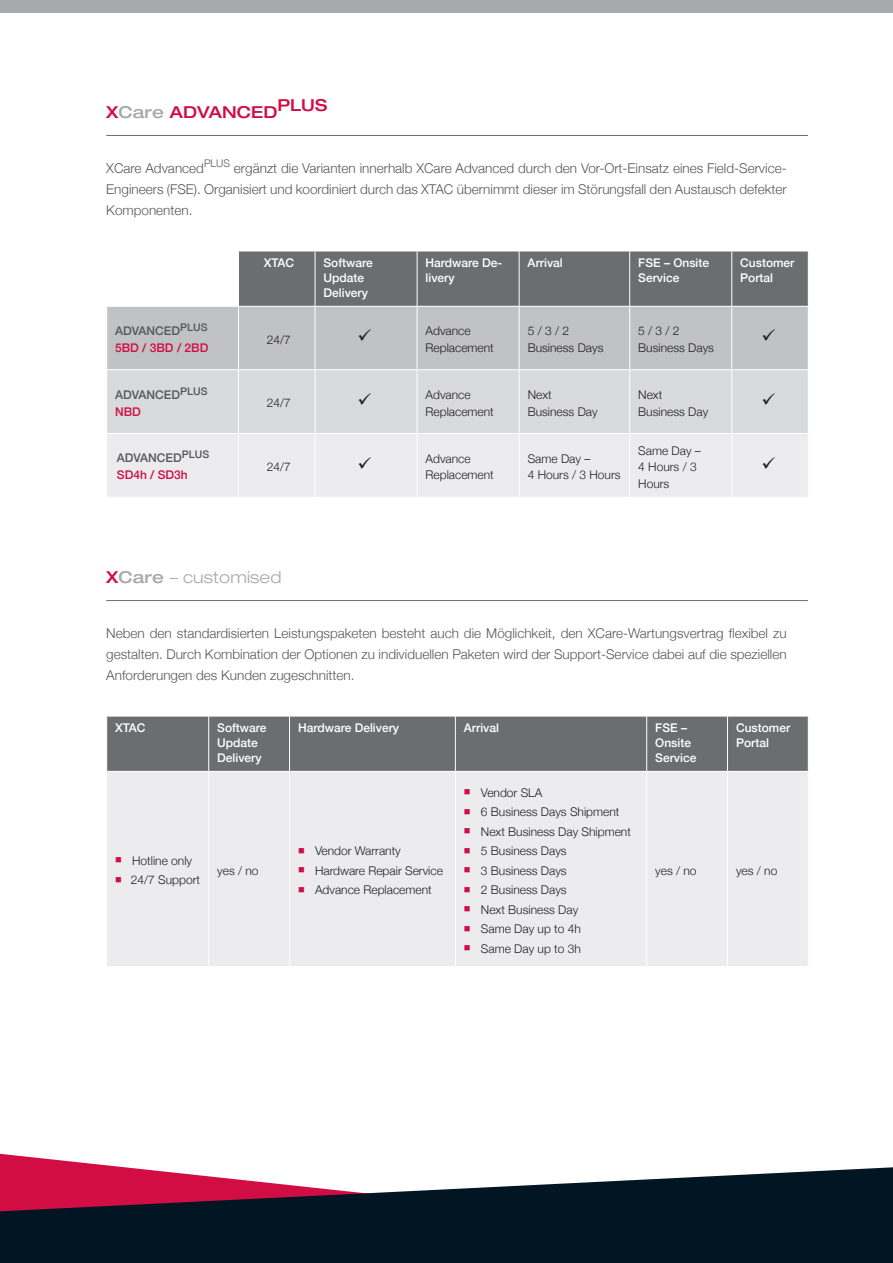
<style>
.page{position:relative;width:893px;height:1263px;background:#fff}
.page>*{position:absolute;margin:0;border:0;box-sizing:border-box;transform-origin:0 0}
.t1{font:500 expanded 16.5px "Helvetica Neue LT Std";color:#d20d44}
.t2{font:300 expanded 16.5px "Helvetica Neue LT";letter-spacing:.01em;color:#a8a9ad}
.t3{font:300 13.5px/21px "Helvetica Neue";color:#57585a;text-align:justify}
.t4{font:300 12px/16.5px "Helvetica Neue";color:#231f20}
.t5{font:500 12px/15px "Helvetica Neue";color:#fff}
.t6{font:500 12px/16.5px "Helvetica Neue";color:#d20d44}
.t7{font:500 12px/16.5px "Helvetica Neue";color:#57585a}
.s1{color:#a8a9ad}
.s2{color:#57585a}
.s3{color:#d20d44}
.s4{font-family:"Helvetica Neue LT Std";font-weight:500;color:#d20d44}
.s5{font-family:"Helvetica Neue LT Std";font-weight:500}
</style>
<div class="page">
<div style="left:0;top:0;width:893px;height:13px;background:#a8a9ad"></div>
<svg style="left:0;top:1153px;width:893px;height:110px;fill:#011622"></svg>
<hr style="left:106px;top:135px;width:702px;height:1px;background:#6c6d70">
<hr style="left:106px;top:600px;width:702px;height:1px;background:#6c6d70">
<div style="left:107px;top:717px;width:701px;height:54px;background:#6c6d70"></div>
<div style="left:107px;top:772px;width:701px;height:194px;background:#ececee"></div>
<hr style="left:208px;top:716px;width:1px;height:55px;background:#fff">
<hr style="left:289px;top:716px;width:1px;height:55px;background:#fff">
<hr style="left:455px;top:716px;width:1px;height:55px;background:#fff">
<hr style="left:646px;top:716px;width:1px;height:55px;background:#fff">
<hr style="left:727px;top:716px;width:1px;height:55px;background:#fff">
<hr style="left:208px;top:772px;width:1px;height:194px;background:#fff">
<hr style="left:289px;top:772px;width:1px;height:194px;background:#fff">
<hr style="left:455px;top:772px;width:1px;height:194px;background:#fff">
<hr style="left:646px;top:772px;width:1px;height:194px;background:#fff">
<hr style="left:727px;top:772px;width:1px;height:194px;background:#fff">
<svg style="left:107px;top:251px;width:701px;height:246px;background:#c6c7c9"></svg>
<p class="t1" style="left:277px;top:94px;width:51px">PLUS</p>
<p class="t1" style="left:106px;top:102px;width:173px">X<span class="s1">Care</span> ADVANCED</p>
<p class="t3" style="left:106px;top:157px;width:682px">XCare Advanced<sup>PLUS</sup> ergänzt die Varianten innerhalb XCare Advanced durch den Vor-Ort-Einsatz eines Field-Service-Engineers (FSE). Organisiert und koordiniert durch das XTAC übernimmt dieser im Störungsfall den Austausch defekter Komponenten.</p>
<p class="t5" style="left:264px;top:254px;width:32px">XTAC</p>
<p class="t5" style="left:324px;top:254px;width:51px">Software<br>Update<br>Delivery</p>
<p class="t5" style="left:426px;top:254px;width:78px">Hardware De&shy;livery</p>
<p class="t5" style="left:528px;top:254px;width:37px">Arrival</p>
<p class="t5" style="left:638px;top:254px;width:72px">FSE – Onsite<br>Service</p>
<p class="t5" style="left:740px;top:254px;width:56px">Customer<br>Portal</p>
<p class="t6" style="left:115px;top:322px;width:95px"><span class="s2">ADVANCED</span><sup>PLUS<br></sup>5BD / 3BD / 2BD</p>
<p class="t4" style="left:267px;top:330px;width:26px">24/7</p>
<p class="t4" style="left:426px;top:322px;width:70px">Advance<br>Replacement</p>
<p class="t4" style="left:528px;top:322px;width:77px">5 / 3 / 2<br>Business Days</p>
<p class="t4" style="left:638px;top:322px;width:77px">5 / 3 / 2<br>Business Days</p>
<p class="t7" style="left:115px;top:386px;width:94px">ADVANCED<sup>PLUS<br></sup><span class="s3">NBD</span></p>
<p class="t4" style="left:267px;top:394px;width:26px">24/7</p>
<p class="t4" style="left:426px;top:386px;width:70px">Advance<br>Replacement</p>
<p class="t4" style="left:528px;top:386px;width:71px">Next<br>Business Day</p>
<p class="t4" style="left:638px;top:386px;width:71px">Next<br>Business Day</p>
<p class="t6" style="left:117px;top:449px;width:94px"><span class="s2">ADVANCED</span><sup>PLUS<br></sup>SD4h / SD3h</p>
<p class="t4" style="left:267px;top:458px;width:26px">24/7</p>
<p class="t4" style="left:426px;top:449px;width:70px">Advance<br>Replacement</p>
<p class="t4" style="left:528px;top:449px;width:94px">Same Day –<br>4 Hours / 3 Hours</p>
<p class="t4" style="left:638px;top:441px;width:64px">Same Day –<br>4 Hours / 3<br>Hours</p>
<p class="t2" style="left:106px;top:567px;width:177px"><span class="s4">X</span><span class="s5">Care</span> – customised</p>
<p class="t3" style="left:106px;top:622px;width:682px">Neben den standardisierten Leistungspaketen besteht auch die Möglichkeit, den XCare-Wartungsvertrag flexibel zu gestalten. Durch Kombination der Optionen zu individuellen Paketen wird der Support-Service dabei auf die speziellen Anforderungen des Kunden zugeschnitten.</p>
<p class="t5" style="left:115px;top:719px;width:32px">XTAC</p>
<p class="t5" style="left:217px;top:719px;width:51px">Software<br>Update<br>Delivery</p>
<p class="t5" style="left:298px;top:719px;width:103px">Hardware Delivery</p>
<p class="t5" style="left:464px;top:719px;width:37px">Arrival</p>
<p class="t5" style="left:655px;top:719px;width:43px">FSE –<br>Onsite<br>Service</p>
<p class="t5" style="left:736px;top:719px;width:56px">Customer<br>Portal</p>
<p class="t4" style="left:115px;top:851px;width:79px"><span class="s3">■</span> Hotline only</p>
<p class="t4" style="left:115px;top:871px;width:86px"><span class="s3">■</span> 24/7 Support</p>
<p class="t4" style="left:217px;top:861px;width:43px">yes / no</p>
<p class="t4" style="left:298px;top:842px;width:104px"><span class="s3">■</span> Vendor Warranty</p>
<p class="t4" style="left:298px;top:861px;width:146px"><span class="s3">■</span> Hardware Repair Service</p>
<p class="t4" style="left:298px;top:881px;width:135px"><span class="s3">■</span> Advance Replacement</p>
<p class="t4" style="left:464px;top:783px;width:80px"><span class="s3">■</span> Vendor SLA</p>
<p class="t4" style="left:464px;top:803px;width:157px"><span class="s3">■</span> 6 Business Days Shipment</p>
<p class="t4" style="left:464px;top:822px;width:169px"><span class="s3">■</span> Next Business Day Shipment</p>
<p class="t4" style="left:464px;top:842px;width:104px"><span class="s3">■</span> 5 Business Days</p>
<p class="t4" style="left:464px;top:861px;width:104px"><span class="s3">■</span> 3 Business Days</p>
<p class="t4" style="left:464px;top:881px;width:104px"><span class="s3">■</span> 2 Business Days</p>
<p class="t4" style="left:464px;top:900px;width:116px"><span class="s3">■</span> Next Business Day</p>
<p class="t4" style="left:464px;top:920px;width:119px"><span class="s3">■</span> Same Day up to 4h</p>
<p class="t4" style="left:464px;top:939px;width:119px"><span class="s3">■</span> Same Day up to 3h</p>
<p class="t4" style="left:655px;top:861px;width:43px">yes / no</p>
<p class="t4" style="left:736px;top:861px;width:43px">yes / no</p>
</div>
